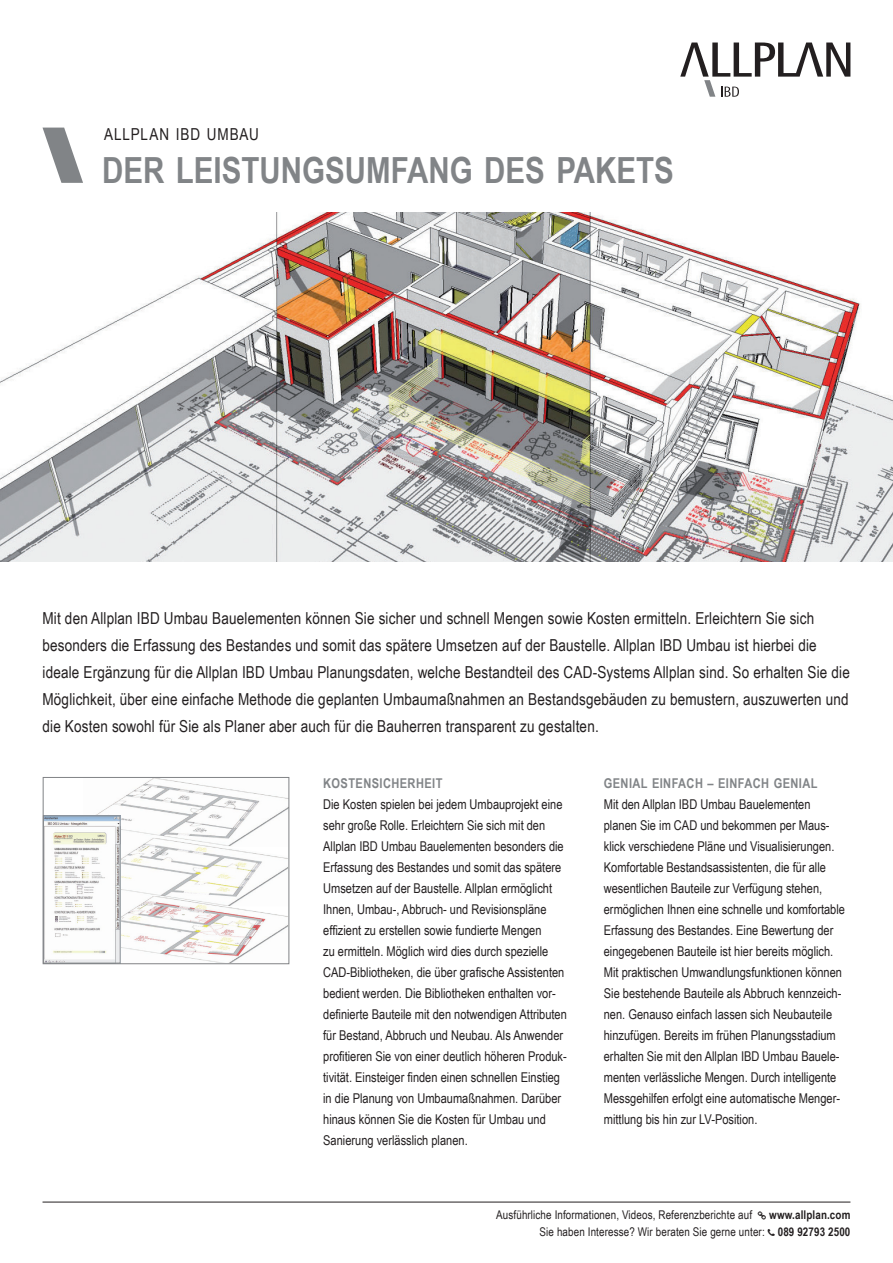
<style>
.page{position:relative;width:893px;height:1263px;background:#fff}
.page>*{position:absolute;margin:0;border:0;box-sizing:border-box;transform-origin:0 0}
.t1{font:700 36px "Arial Narrow";color:#818487}
.t2{font:16.5px/27px "Arial Narrow";letter-spacing:.01em;color:#231f20}
.t3{font:16.5px "Arial Narrow";letter-spacing:.055em;color:#231f20}
.t4{font:13.5px/21px "Arial Narrow";color:#231f20}
.t5{font:700 13.5px "Arial Narrow";letter-spacing:.03em;color:#818487}
.t6{font:12px/16.5px "Arial Narrow";letter-spacing:.01em;color:#231f20;text-align:right}
.s1{font-weight:700}
</style>
<div class="page">
<svg style="left:680px;top:43px;width:170px;height:54px"></svg>
<img style="left:0;top:213px;width:893px;height:348px">
<hr style="left:43px;top:1202px;width:807px;height:1px;background:#231f20">
<svg style="left:43px;top:128px;width:40px;height:55px"></svg>
<img style="left:83px;top:779px;width:204px;height:58px">
<img style="left:120px;top:837px;width:167px;height:59px">
<img style="left:120px;top:896px;width:167px;height:66px">
<img style="left:45px;top:818px;width:73px;height:143px">
<div style="left:43px;top:816px;width:77px;height:147px;border:1px solid #939598"></div>
<div style="left:43px;top:777px;width:246px;height:187px;border:1px solid #808285"></div>
<p class="t3" style="left:104px;top:122px;width:156px">ALLPLAN IBD UMBAU</p>
<h1 class="t1" style="left:102px;top:143px;width:573px">DER LEISTUNGSUMFANG DES PAKETS</h1>
<p class="t2" style="left:43px;top:604px;width:809px">Mit den Allplan IBD Umbau Bauelementen können Sie sicher und schnell Mengen sowie Kosten ermitteln. Erleichtern Sie sich besonders die Erfassung des Bestandes und somit das spätere Umsetzen auf der Baustelle. Allplan IBD Umbau ist hierbei die ideale Ergänzung für die Allplan IBD Umbau Planungsdaten, welche Bestandteil des CAD-Systems Allplan sind. So erhalten Sie die Möglichkeit, über eine einfache Methode die geplanten Umbaumaßnahmen an Bestandsgebäuden zu bemustern, auszuwerten und die Kosten sowohl für Sie als Planer aber auch für die Bauherren transparent zu gestalten.</p>
<p class="t5" style="left:323px;top:773px;width:121px">KOSTENSICHERHEIT</p>
<p class="t4" style="left:323px;top:793px;width:245px">Die Kosten spielen bei jedem Umbauprojekt eine sehr große Rolle. Erleichtern Sie sich mit den Allplan IBD Umbau Bauelementen besonders die Erfassung des Bestandes und somit das spätere Umsetzen auf der Baustelle. Allplan ermöglicht Ihnen, Umbau-, Abbruch- und Revisionspläne effizient zu erstellen sowie fundierte Mengen<br>zu ermitteln. Möglich wird dies durch spezielle CAD-Bibliotheken, die über grafische Assistenten bedient werden. Die Bibliotheken enthalten vor&shy;definierte Bauteile mit den notwendigen Attributen für Bestand, Abbruch und Neubau. Als Anwender profitieren Sie von einer deutlich höheren Produk&shy;tivität. Einsteiger finden einen schnellen Einstieg in die Planung von Umbaumaßnahmen. Darüber hinaus können Sie die Kosten für Umbau und Sanierung verlässlich planen.</p>
<p class="t5" style="left:604px;top:773px;width:215px">GENIAL EINFACH – EINFACH GENIAL</p>
<p class="t4" style="left:604px;top:793px;width:243px">Mit den Allplan IBD Umbau Bauelementen planen Sie im CAD und bekommen per Maus&shy;klick verschiedene Pläne und Visualisierungen.<br>Komfortable Bestandsassistenten, die für alle wesentlichen Bauteile zur Verfügung stehen, ermöglichen Ihnen eine schnelle und komfortable Erfassung des Bestandes. Eine Bewertung der eingegebenen Bauteile ist hier bereits möglich.<br>Mit praktischen Umwandlungsfunktionen können Sie bestehende Bauteile als Abbruch kennzeich&shy;nen. Genauso einfach lassen sich Neubauteile hinzufügen. Bereits im frühen Planungsstadium erhalten Sie mit den Allplan IBD Umbau Bauele&shy;menten verlässliche Mengen. Durch intelligente Messgehilfen erfolgt eine automatische Menger&shy;mittlung bis hin zur LV-Position.</p>
<p class="t6" style="left:496px;top:1206px;width:257px">Ausführliche Informationen, Videos, Referenzberichte auf</p>
<p class="t6" style="left:540px;top:1206px;width:312px"><span class="s1">www.allplan.com<br></span>Sie haben Interesse? Wir beraten Sie gerne unter: <span class="s1">089 92793 2500</span></p>
</div>
